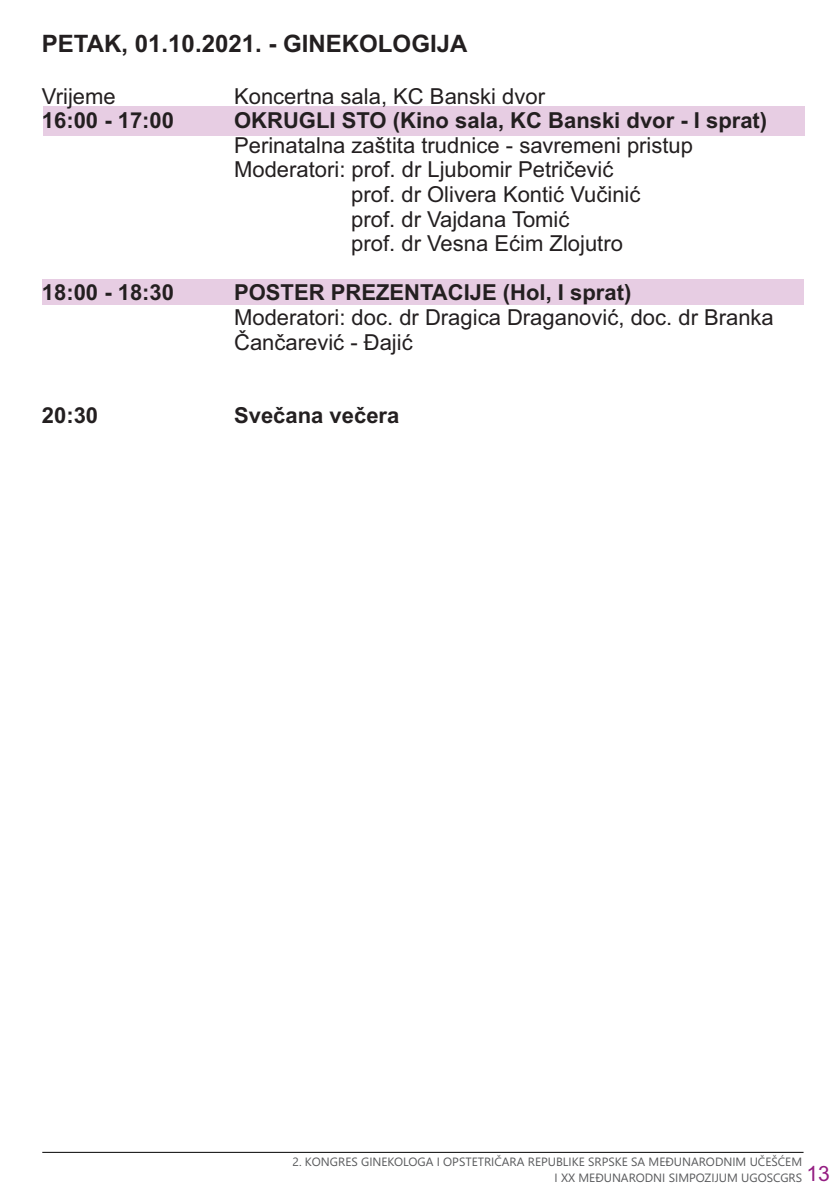
<style>
.page{position:relative;width:840px;height:1191px;background:#fff}
.page>*{position:absolute;margin:0;border:0;box-sizing:border-box;transform-origin:0 0}
.t1{font:700 24px "Arial";color:#231f20}
.t2{font:22px/24.6px "Arial";color:#231f20}
.t3{font:700 22px "Arial";color:#231f20}
.t4{font:12px/16px "Segoe UI";color:#58595b}
.s1{font-family:"Arial";font-size:21px;color:#941d82}
</style>
<div class="page">
<div style="left:42px;top:279px;width:761px;height:26px;background:#e7cde3"></div>
<div style="left:43px;top:106px;width:761px;height:30px;background:#e7cde3"></div>
<hr style="left:42px;top:1152px;width:761px;height:1px;background:#000">
<p class="t1" style="left:42px;top:34px;width:427px">PETAK, 01.10.2021. - GINEKOLOGIJA</p>
<p class="t2" style="left:42px;top:86px;width:75px">Vrijeme</p>
<p class="t2" style="left:234px;top:86px;width:312px">Koncertna sala, KC Banski dvor</p>
<p class="t3" style="left:42px;top:112px;width:134px">16:00 - 17:00</p>
<p class="t3" style="left:234px;top:112px;width:534px">OKRUGLI STO (Kino sala, KC Banski dvor - I sprat)</p>
<p class="t2" style="left:234px;top:135px;width:460px">Perinatalna zaštita trudnice - savremeni pristup</p>
<p class="t2" style="left:234px;top:159px;width:380px">Moderatori: prof. dr Ljubomir Petričević</p>
<p class="t2" style="left:351px;top:184px;width:290px">prof. dr Olivera Kontić Vučinić</p>
<p class="t2" style="left:351px;top:209px;width:220px">prof. dr Vajdana Tomić</p>
<p class="t2" style="left:351px;top:233px;width:273px">prof. dr Vesna Ećim Zlojutro</p>
<p class="t3" style="left:42px;top:284px;width:134px">18:00 - 18:30</p>
<p class="t3" style="left:234px;top:284px;width:398px">POSTER PREZENTACIJE (Hol, I sprat)</p>
<p class="t2" style="left:234px;top:307px;width:541px">Moderatori: doc. dr Dragica Draganović, doc. dr Branka<br>Čančarević - Đajić</p>
<p class="t3" style="left:42px;top:407px;width:58px">20:30</p>
<p class="t3" style="left:234px;top:407px;width:167px">Svečana večera</p>
<p class="t4" style="left:554px;top:1155px;width:277px;text-indent:-262px">2. KONGRES GINEKOLOGA I OPSTETRIČARA REPUBLIKE SRPSKE SA MEĐUNARODNIM UČEŠĆEM<br>I XX MEĐUNARODNI SIMPOZIJUM UGOSCGRS <span class="s1">13</span></p>
</div>
